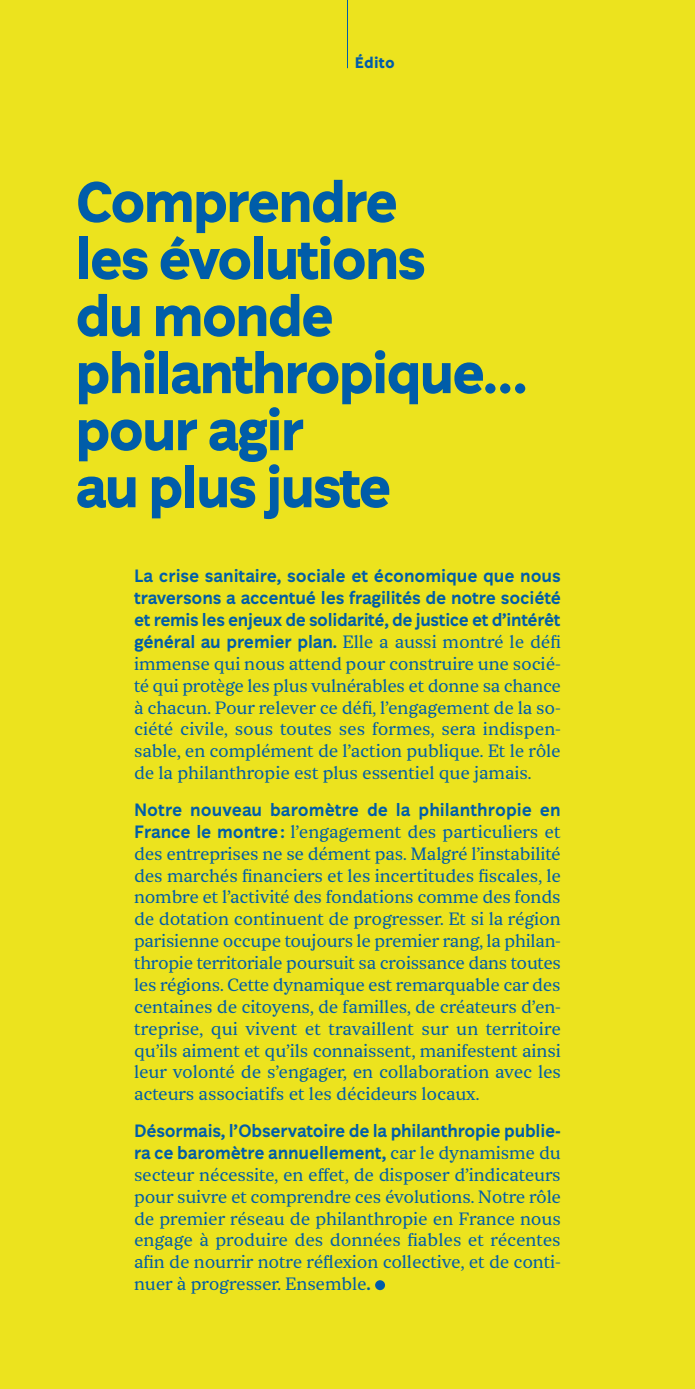
<style>
.page{position:relative;width:695px;height:1389px;background:#fff}
.page>*{position:absolute;margin:0;border:0;box-sizing:border-box;transform-origin:0 0}
.t1{font:800 58.62px/57.1px "Fondation";letter-spacing:-.045em;color:#005da9}
.t2{font:18.38px/21.9px "Fondation Texte";letter-spacing:-.01em;color:#005da9;text-align:justify}
.t3{font:800 15.75px "Fondation";letter-spacing:.01em;color:#005da9}
.s1{font-family:"Fondation";font-weight:700}
</style>
<div class="page">
<div style="left:0;top:0;width:694px;height:1389px;background:#ece31e"></div>
<hr style="left:347px;top:0;width:1px;height:68px;background:#005da9">
<div style="left:375px;top:1280px;width:10px;height:10px;background:#005da9;border-radius:50%"></div>
<p class="t3" style="left:355px;top:53px;width:41px">Édito</p>
<p class="t1" style="left:75px;top:176px;width:454px">Comprendre<br>les évolutions<br>du monde philanthropique… pour agir<br>au plus juste</p>
<p class="t2" style="left:134px;top:565px;width:428px"><span class="s1">La crise sanitaire, sociale et économique que nous traversons a accentué les fragilités de notre société et remis les enjeux de solidarité, de justice et d’intérêt général au premier plan.</span> Elle a aussi montré le défi immense qui nous attend pour construire une socié&shy;té qui protège les plus vulnérables et donne sa chance à chacun. Pour relever ce défi, l’engagement de la so&shy;ciété civile, sous toutes ses formes, sera indispen&shy;sable, en complément de l’action publique. Et le rôle de la philanthropie est plus essentiel que jamais.</p>
<p class="t2" style="left:134px;top:799px;width:428px"><span class="s1">Notre nouveau baromètre de la philanthropie en France le montre:</span> l’engagement des particuliers et des entreprises ne se dément pas. Malgré l’instabilité des marchés financiers et les incertitudes fiscales, le nombre et l’activité des fondations comme des fonds de dotation continuent de progresser. Et si la région parisienne occupe toujours le premier rang, la philan&shy;thropie territoriale poursuit sa croissance dans toutes les régions. Cette dynamique est remarquable car des centaines de citoyens, de familles, de créateurs d’en&shy;treprise, qui vivent et travaillent sur un territoire qu’ils aiment et qu’ils connaissent, manifestent ainsi leur volonté de s’engager, en collaboration avec les acteurs associatifs et les décideurs locaux.</p>
<p class="t2" style="left:134px;top:1120px;width:428px"><span class="s1">Désormais, l’Observatoire de la philanthropie publie&shy;ra ce baromètre annuellement,</span> car le dynamisme du secteur nécessite, en effet, de disposer d’indicateurs pour suivre et comprendre ces évolutions. Notre rôle de premier réseau de philanthropie en France nous engage à produire des données fiables et récentes afin de nourrir notre réflexion collective, et de conti&shy;nuer à progresser. Ensemble<span class="s1">.</span></p>
</div>
